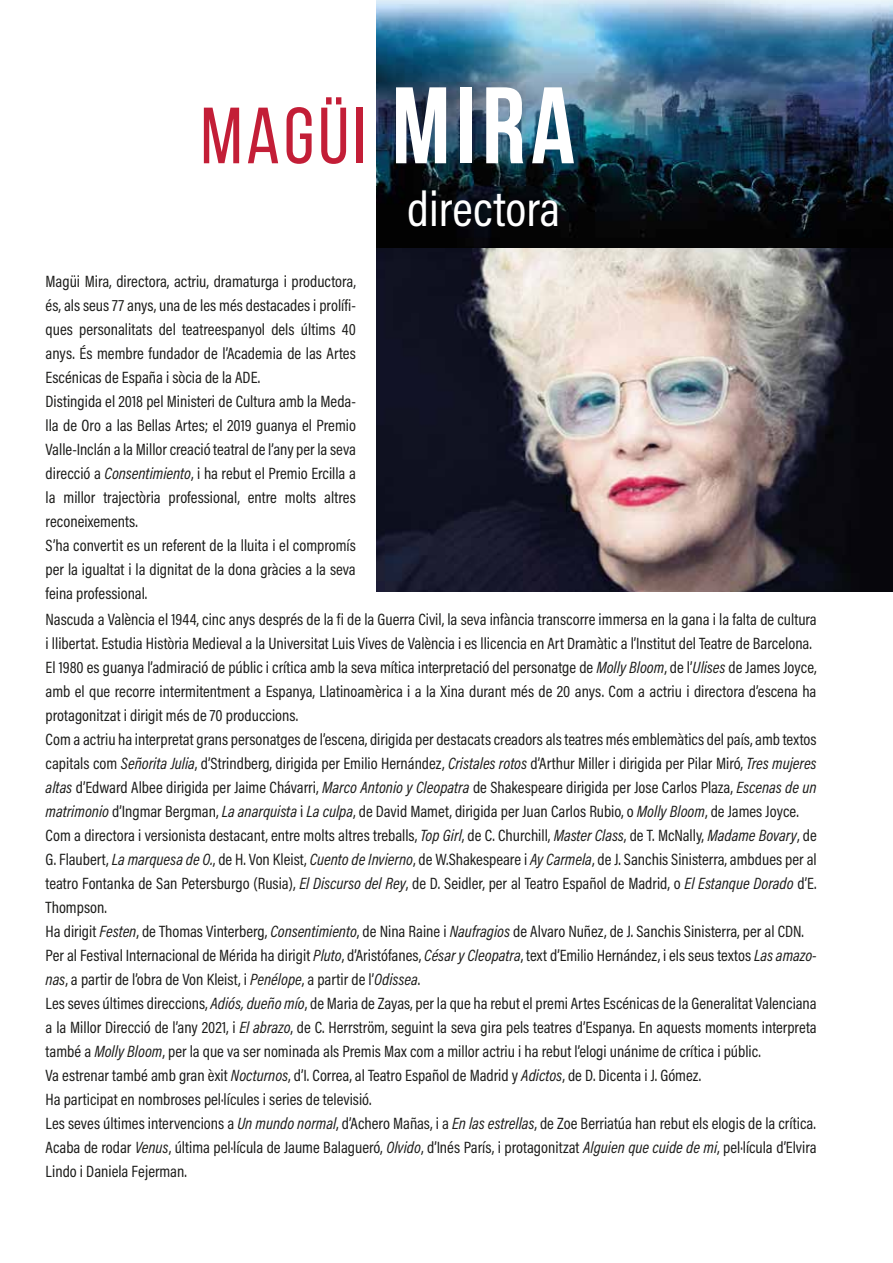
<style>
.page{position:relative;width:893px;height:1263px;background:#fff}
.page>*{position:absolute;margin:0;border:0;box-sizing:border-box;transform-origin:0 0}
.t1{font:79.5px "Bebas Neue";letter-spacing:.05em;color:#c31e37}
.t2{font:49.95px "Acumin Pro Cond";color:#fff}
.t3{font:16.5px/24px "Acumin Pro Cond";color:#1d1d1b}
.s1{font-weight:700;font-size:108.45px;color:#fff}
.s2{font-style:italic}
</style>
<div class="page">
<img style="left:377px;top:0;width:516px;height:248px">
<img style="left:377px;top:248px;width:516px;height:344px">
<h1 class="t1" style="left:201px;top:93px;width:376px">MAGÜI <span class="s1">MIRA</span></h1>
<h2 class="t2" style="left:407px;top:176px;width:155px">directora</h2>
<p class="t3" style="left:46px;top:269px;width:312px">Magüi Mira, directora, actriu, dramaturga i productora, és, als seus 77 anys, una de les més destacades i prolífi&shy;ques personalitats del teatreespanyol dels últims 40 anys. És membre fundador de l’Academia de las Artes Escénicas de España i sòcia de la ADE.<br>Distingida el 2018 pel Ministeri de Cultura amb la Meda&shy;lla de Oro a las Bellas Artes; el 2019 guanya el Premio Valle-Inclán a la Millor creació teatral de l’any per la seva direcció a <span class="s2">Consentimiento</span>, i ha rebut el Premio Ercilla a la millor trajectòria professional, entre molts altres reconeixements.<br>S’ha convertit es un referent de la lluita i el compromís per la igualtat i la dignitat de la dona gràcies a la seva feina professional.</p>
<p class="t3" style="left:46px;top:607px;width:773px">Nascuda a València el 1944, cinc anys després de la fi de la Guerra Civil, la seva infància transcorre immersa en la gana i la falta de cultura i llibertat. Estudia Història Medieval a la Universitat Luis Vives de València i es llicencia en Art Dramàtic a l’Institut del Teatre de Barcelona.<br>El 1980 es guanya l’admiració de públic i crítica amb la seva mítica interpretació del personatge de <span class="s2">Molly Bloom</span>, de l’<span class="s2">Ulises</span> de James Joyce, amb el que recorre intermitentment a Espanya, Llatinoamèrica i a la Xina durant més de 20 anys. Com a actriu i directora d’escena ha protagonitzat i dirigit més de 70 produccions.<br>Com a actriu ha interpretat grans personatges de l’escena, dirigida per destacats creadors als teatres més emblemàtics del país, amb textos capitals com <span class="s2">Señorita Julia</span>, d’Strindberg, dirigida per Emilio Hernández, <span class="s2">Cristales rotos</span> d’Arthur Miller i dirigida per Pilar Miró, <span class="s2">Tres mujeres altas</span> d’Edward Albee dirigida per Jaime Chávarri, <span class="s2">Marco Antonio y Cleopatra</span> de Shakespeare dirigida per Jose Carlos Plaza, <span class="s2">Escenas de un matrimonio</span> d’Ingmar Bergman, <span class="s2">La anarquista</span> i <span class="s2">La culpa</span>, de David Mamet, dirigida per Juan Carlos Rubio, o <span class="s2">Molly Bloom</span>, de James Joyce.<br>Com a directora i versionista destacant, entre molts altres treballs, <span class="s2">Top Girl</span>, de C. Churchill, <span class="s2">Master Class</span>, de T. McNally, <span class="s2">Madame Bovary</span>, de G. Flaubert, <span class="s2">La marquesa de O.</span>, de H. Von Kleist, <span class="s2">Cuento de Invierno</span>, de W.Shakespeare i <span class="s2">Ay Carmela</span>, de J. Sanchis Sinisterra, ambdues per al teatro Fontanka de San Petersburgo (Rusia), <span class="s2">El Discurso del Rey</span>, de D. Seidler, per al Teatro Español de Madrid, o <span class="s2">El Estanque Dorado</span> d’E.<br>Thompson.<br>Ha dirigit <span class="s2">Festen</span>, de Thomas Vinterberg, <span class="s2">Consentimiento</span>, de Nina Raine i <span class="s2">Naufragios</span> de Alvaro Nuñez, de J. Sanchis Sinisterra, per al CDN.<br>Per al Festival Internacional de Mérida ha dirigit <span class="s2">Pluto</span>, d’Aristófanes, <span class="s2">César y Cleopatra</span>, text d’Emilio Hernández, i els seus textos <span class="s2">Las amazo&shy;nas</span>, a partir de l’obra de Von Kleist, i <span class="s2">Penélope</span>, a partir de l’<span class="s2">Odissea</span>.<br>Les seves últimes direccions, <span class="s2">Adiós, dueño mío</span>, de Maria de Zayas, per la que ha rebut el premi Artes Escénicas de la Generalitat Valenciana a la Millor Direcció de l’any 2021, i <span class="s2">El abrazo</span>, de C. Herrström, seguint la seva gira pels teatres d’Espanya. En aquests moments interpreta també a <span class="s2">Molly Bloom</span>, per la que va ser nominada als Premis Max com a millor actriu i ha rebut l’elogi unánime de crítica i públic.<br>Va estrenar també amb gran èxit <span class="s2">Nocturnos</span>, d’I. Correa, al Teatro Español de Madrid y <span class="s2">Adictos</span>, de D. Dicenta i J. Gómez.<br>Ha participat en nombroses pel·lícules i series de televisió.<br>Les seves últimes intervencions a <span class="s2">Un mundo normal</span>, d’Achero Mañas, i a <span class="s2">En las estrellas</span>, de Zoe Berriatúa han rebut els elogis de la crítica.<br>Acaba de rodar <span class="s2">Venus</span>, última pel·lícula de Jaume Balagueró, <span class="s2">Olvido</span>, d’Inés París, i protagonitzat <span class="s2">Alguien que cuide de mi</span>, pel·lícula d’Elvira Lindo i Daniela Fejerman.</p>
</div>
